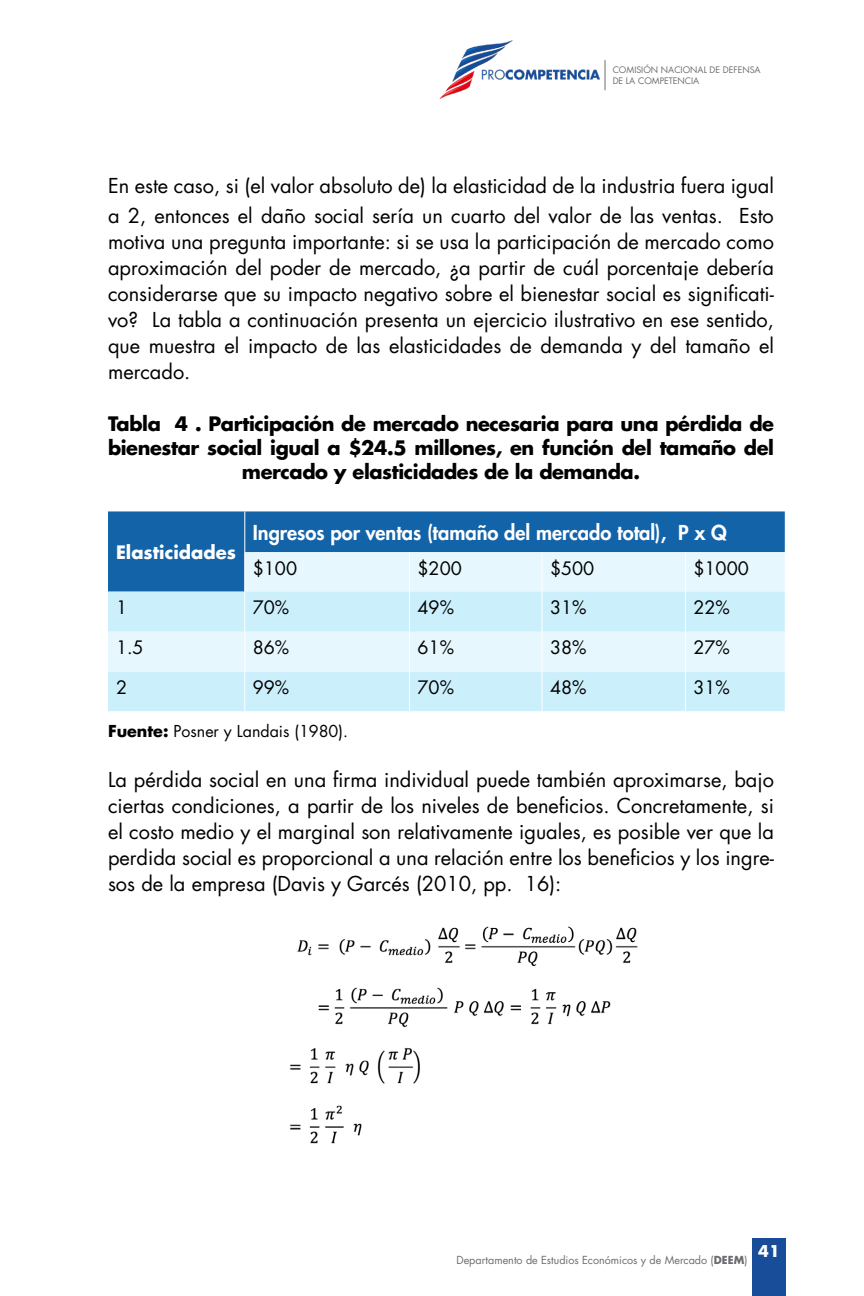
<style>
.page{position:relative;width:864px;height:1296px;background:#fff}
.page>*{position:absolute;margin:0;border:0;box-sizing:border-box;transform-origin:0 0}
.Cuerpo_texto{font:20px/26px "Futura LT";color:#000;text-align:justify}
.t1{font:800 20px "Futura LT";color:#fff}
.Cuerpo_texto-2{font:700 19.4px/24px "Futura LT";letter-spacing:-.02em;color:#000;text-align:center}
.Cuerpo_tabla{font:18px "Futura LT";color:#000}
.t2{font:700 18px "Futura LT";color:#fff}
.Fuente{font:16px "Futura LT";color:#000}
.t3{font:700 15.8px "Futura LT";color:#fff}
.t4{font:10.8px "Futura LT";color:#6c6d70}
.t5{font:8.8px/10.4px "Futura LT";color:#6c6d70}
.s1{font-weight:700}
</style>
<div class="page">
<div style="left:753px;top:1238px;width:33px;height:58px;background:#174d99"></div>
<img style="left:439px;top:40px;width:161px;height:59px">
<hr style="left:605px;top:60px;width:1px;height:30px;background:#6c6d70">
<div style="left:108px;top:511px;width:677px;height:41px;background:#1363a9"></div>
<svg style="left:108px;top:552px;width:677px;height:40px;background:#bbd9ec"></svg>
<svg style="left:108px;top:592px;width:677px;height:119px;background:#d4f1fc"></svg>
<hr style="left:244px;top:511px;width:1px;height:41px;background:#fff">
<hr style="left:244px;top:552px;width:1px;height:40px;background:#fff">
<hr style="left:409px;top:552px;width:1px;height:40px;background:#fff">
<hr style="left:542px;top:552px;width:1px;height:40px;background:#fff">
<hr style="left:685px;top:552px;width:1px;height:40px;background:#fff">
<hr style="left:244px;top:592px;width:1px;height:40px;background:#fff">
<hr style="left:409px;top:592px;width:1px;height:40px;background:#fff">
<hr style="left:542px;top:592px;width:1px;height:40px;background:#fff">
<hr style="left:685px;top:592px;width:1px;height:40px;background:#fff">
<hr style="left:244px;top:632px;width:1px;height:40px;background:#fff">
<hr style="left:409px;top:632px;width:1px;height:40px;background:#fff">
<hr style="left:542px;top:632px;width:1px;height:40px;background:#fff">
<hr style="left:685px;top:632px;width:1px;height:40px;background:#fff">
<hr style="left:244px;top:672px;width:1px;height:39px;background:#fff">
<hr style="left:409px;top:672px;width:1px;height:39px;background:#fff">
<hr style="left:542px;top:672px;width:1px;height:39px;background:#fff">
<hr style="left:685px;top:672px;width:1px;height:39px;background:#fff">
<img style="left:290px;top:926px;width:348px;height:218px">
<p class="t5" style="left:613px;top:65px;width:150px">COMISIÓN NACIONAL DE DEFENSA<br>DE LA COMPETENCIA</p>
<p class="Cuerpo_texto" style="left:108px;top:171px;width:668px;line-height:30px">En este caso, si (el valor absoluto de) la elasticidad de la industria fuera igual a 2, entonces el daño social sería un cuarto del valor de las ventas. Esto</p>
<p class="Cuerpo_texto" style="left:108px;top:229px;width:668px">motiva una pregunta importante: si se usa la participación de mercado como aproximación del poder de mercado, ¿a partir de cuál porcentaje debería considerarse que su impacto negativo sobre el bienestar social es significati&shy;vo? La tabla a continuación presenta un ejercicio ilustrativo en ese sentido, que muestra el impacto de las elasticidades de demanda y del tamaño el mercado.</p>
<p class="Cuerpo_texto-2" style="left:108px;top:412px;width:668px">Tabla 4 . Participación de mercado necesaria para una pérdida de bienestar social igual a $24.5 millones, en función del tamaño del mercado y elasticidades de la demanda.</p>
<p class="t2" style="left:116px;top:540px;width:121px">Elasticidades</p>
<p class="t1" style="left:253px;top:519px;width:475px">Ingresos por ventas (tamaño del mercado total), P x Q</p>
<p class="Cuerpo_tabla" style="left:253px;top:556px;width:46px">$100</p>
<p class="Cuerpo_tabla" style="left:418px;top:556px;width:46px">$200</p>
<p class="Cuerpo_tabla" style="left:550px;top:556px;width:46px">$500</p>
<p class="Cuerpo_tabla" style="left:693px;top:556px;width:57px">$1000</p>
<p class="Cuerpo_tabla" style="left:116px;top:596px;width:13px">1</p>
<p class="Cuerpo_tabla" style="left:253px;top:596px;width:38px">70%</p>
<p class="Cuerpo_tabla" style="left:418px;top:596px;width:38px">49%</p>
<p class="Cuerpo_tabla" style="left:550px;top:596px;width:38px">31%</p>
<p class="Cuerpo_tabla" style="left:693px;top:596px;width:38px">22%</p>
<p class="Cuerpo_tabla" style="left:116px;top:636px;width:29px">1.5</p>
<p class="Cuerpo_tabla" style="left:253px;top:636px;width:38px">86%</p>
<p class="Cuerpo_tabla" style="left:418px;top:636px;width:38px">61%</p>
<p class="Cuerpo_tabla" style="left:550px;top:636px;width:38px">38%</p>
<p class="Cuerpo_tabla" style="left:693px;top:636px;width:38px">27%</p>
<p class="Cuerpo_tabla" style="left:116px;top:676px;width:13px">2</p>
<p class="Cuerpo_tabla" style="left:253px;top:676px;width:38px">99%</p>
<p class="Cuerpo_tabla" style="left:418px;top:676px;width:38px">70%</p>
<p class="Cuerpo_tabla" style="left:550px;top:676px;width:38px">48%</p>
<p class="Cuerpo_tabla" style="left:693px;top:676px;width:38px">31%</p>
<p class="Fuente" style="left:108px;top:721px;width:242px"><span class="s1">Fuente:</span> Posner y Landais (1980).</p>
<p class="Cuerpo_texto" style="left:108px;top:767px;width:668px">La pérdida social en una firma individual puede también aproximarse, bajo ciertas condiciones, a partir de los niveles de beneficios. Concretamente, si el costo medio y el marginal son relativamente iguales, es posible ver que la perdida social es proporcional a una relación entre los beneficios y los ingre&shy;sos de la empresa (Davis y Garcés (2010, pp. 16):</p>
<p class="t4" style="left:456px;top:1253px;width:293px">Departamento de Estudios Económicos y de Mercado (<span class="s1">DEEM</span>)</p>
<p class="t3" style="left:758px;top:1240px;width:23px">41</p>
</div>
